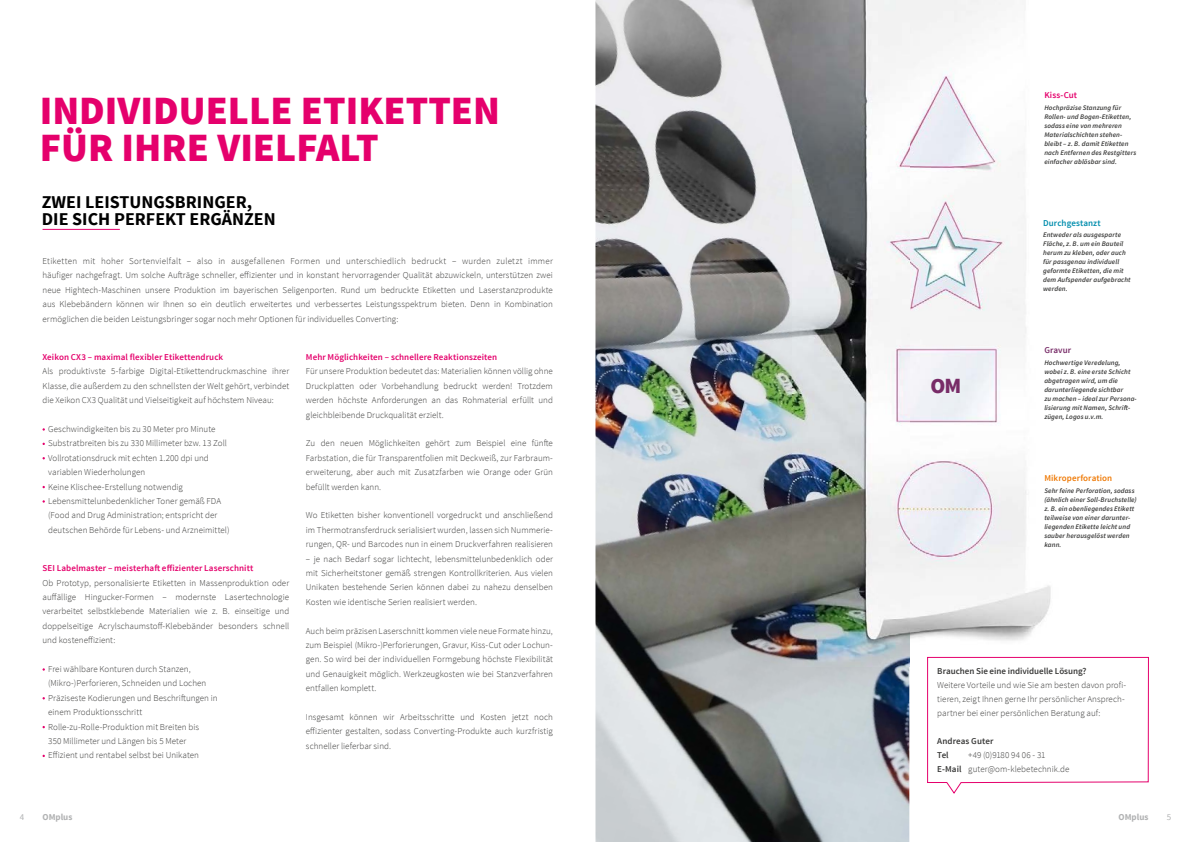
<style>
.page{position:relative;width:1191px;height:842px;background:#fff}
.page>*{position:absolute;margin:0;border:0;box-sizing:border-box;transform-origin:0 0}
.t1{font:900 40px/37px "Source Sans Pro";color:#e5006c}
.t2{font:900 21.6px "Source Sans Pro";color:#782c68}
.t3{font:700 18px/17px "Source Sans Pro";color:#000}
.t4{font:300 9px/14.4px "Source Sans Pro";letter-spacing:.005em;color:#3a3a39;text-align:justify}
.t5{font:600 9px "Source Sans Pro";letter-spacing:.01em;color:#e5006c}
.t6{font:600 9px/14px "Source Sans Pro";color:#3a3a39}
.t7{font:600 9px "Source Sans Pro";letter-spacing:.01em;color:#ef7a06}
.t8{font:600 9px "Source Sans Pro";letter-spacing:.005em;color:#008dad}
.t9{font:700 9px "Source Sans Pro";color:#b1b2b3}
.t10{font:600 9px "Source Sans Pro";letter-spacing:.015em;color:#782c68}
.t11{font:9px "Source Sans Pro";color:#b1b2b3}
.t12{font:italic 600 7px/9px "Source Sans Pro";letter-spacing:.015em;color:#3a3a39}
.s1{font-weight:600}
</style>
<div class="page">
<img style="left:595px;top:0;width:314px;height:842px">
<img style="left:792px;top:0;width:274px;height:666px">
<hr style="left:43px;top:229px;width:77px;height:1px;background:#e5006c">
<svg style="left:927px;top:657px;width:222px;height:137px"></svg>
<h1 class="t1" style="left:40px;top:94px;width:462px">INDIVIDUELLE ETIKETTEN<br>FÜR IHRE VIELFALT</h1>
<h3 class="t3" style="left:42px;top:194px;width:235px">ZWEI LEISTUNGSBRINGER,<br>DIE SICH PERFEKT ERGÄNZEN</h3>
<p class="t4" style="left:43px;top:254px;width:512px">Etiketten mit hoher Sortenvielfalt – also in ausgefallenen Formen und unterschiedlich bedruckt – wurden zuletzt immer häufiger nachgefragt. Um solche Aufträge schneller, effizienter und in konstant hervorragender Qualität abzuwickeln, unterstützen zwei neue Hightech-Maschinen unsere Produktion im bayerischen Seligenporten. Rund um bedruckte Etiketten und Laserstanzprodukte aus Klebebändern können wir Ihnen so ein deutlich erweitertes und verbessertes Leistungsspektrum bieten. Denn in Kombination ermöglichen die beiden Leistungsbringer sogar noch mehr Optionen für individuelles Converting:</p>
<p class="t5" style="left:43px;top:351px;width:182px">Xeikon CX3 – maximal flexibler Etikettendruck</p>
<p class="t4" style="left:43px;top:364px;width:248px">Als produktivste 5-farbige Digital-Etikettendruckmaschine ihrer Klasse, die außerdem zu den schnellsten der Welt gehört, verbindet die Xeikon CX3 Qualität und Vielseitigkeit auf höchstem Niveau:</p>
<p class="t4" style="left:48px;top:422px;width:183px;text-align:left">Geschwindigkeiten bis zu 30 Meter pro Minute Substratbreiten bis zu 330 Millimeter bzw. 13 Zoll Vollrotationsdruck mit echten 1.200 dpi und variablen Wiederholungen<br>Keine Klischee-Erstellung notwendig Lebensmittelunbedenklicher Toner gemäß FDA (Food and Drug Administration; entspricht der deutschen Behörde für Lebens- und Arzneimittel)</p>
<p class="t5" style="left:43px;top:563px;width:212px">SEI Labelmaster – meisterhaft effizienter Laserschnitt</p>
<p class="t4" style="left:43px;top:575px;width:248px">Ob Prototyp, personalisierte Etiketten in Massenproduktion oder auffällige Hingucker-Formen – modernste Lasertechnologie verarbeitet selbstklebende Materialien wie z. B. einseitige und doppelseitige Acrylschaumstoff-Klebebänder besonders schnell und kosteneffizient:</p>
<p class="t4" style="left:48px;top:662px;width:171px;text-align:left">Frei wählbare Konturen durch Stanzen, (Mikro-)Perforieren, Schneiden und Lochen Präziseste Kodierungen und Beschriftungen in einem Produktionsschritt Rolle-zu-Rolle-Produktion mit Breiten bis<br>350 Millimeter und Längen bis 5 Meter Effizient und rentabel selbst bei Unikaten</p>
<p class="t5" style="left:306px;top:351px;width:193px">Mehr Möglichkeiten – schnellere Reaktionszeiten</p>
<p class="t4" style="left:306px;top:364px;width:248px">Für unsere Produktion bedeutet das: Materialien können völlig ohne Druckplatten oder Vorbehandlung bedruckt werden! Trotzdem werden höchste Anforderungen an das Rohmaterial erfüllt und gleichbleibende Druckqualität erzielt.</p>
<p class="t4" style="left:306px;top:436px;width:248px">Zu den neuen Möglichkeiten gehört zum Beispiel eine fünfte Farbstation, die für Transparentfolien mit Deckweiß, zur Farbraum&shy;erweiterung, aber auch mit Zusatzfarben wie Orange oder Grün befüllt werden kann.</p>
<p class="t4" style="left:306px;top:508px;width:248px">Wo Etiketten bisher konventionell vorgedruckt und anschließend im Thermotransferdruck serialisiert wurden, lassen sich Nummerie&shy;rungen, QR- und Barcodes nun in einem Druckverfahren realisieren</p>
<p class="t4" style="left:306px;top:551px;width:249px">– je nach Bedarf sogar lichtecht, lebensmittelunbedenklich oder mit Sicherheitstoner gemäß strengen Kontrollkriterien. Aus vielen Unikaten bestehende Serien können dabei zu nahezu denselben Kosten wie identische Serien realisiert werden.</p>
<p class="t4" style="left:306px;top:623px;width:249px">Auch beim präzisen Laserschnitt kommen viele neue Formate hinzu, zum Beispiel (Mikro-)Perforierungen, Gravur, Kiss-Cut oder Lochun&shy;gen. So wird bei der individuellen Formgebung höchste Flexibilität und Genauigkeit möglich. Werkzeugkosten wie bei Stanzverfahren entfallen komplett.</p>
<p class="t4" style="left:306px;top:710px;width:249px">Insgesamt können wir Arbeitsschritte und Kosten jetzt noch effizienter gestalten, sodass Converting-Produkte auch kurzfristig schneller lieferbar sind.</p>
<p class="t5" style="left:1044px;top:89px;width:34px">Kiss-Cut</p>
<p class="t12" style="left:1044px;top:103px;width:93px">Hochpräzise Stanzung für<br>Rollen- und Bogen-Etiketten, sodass eine von mehreren<br>Materialschichten stehen&shy;bleibt – z. B. damit Etiketten nach Entfernen des Restgitters einfacher ablösbar sind.</p>
<h2 class="t2" style="left:930px;top:371px;width:32px">OM</h2>
<p class="t8" style="left:1043px;top:217px;width:59px">Durchgestanzt</p>
<p class="t12" style="left:1043px;top:231px;width:89px">Entweder als ausgesparte<br>Fläche, z. B. um ein Bauteil herum zu kleben, oder auch für passgenau individuell geformte Etiketten, die mit dem Aufspender aufgebracht werden.</p>
<p class="t10" style="left:1044px;top:344px;width:28px">Gravur</p>
<p class="t12" style="left:1044px;top:358px;width:94px">Hochwertige Veredelung, wobei z. B. eine erste Schicht abgetragen wird, um die darunterliegende sichtbar<br>zu machen – ideal zur Persona&shy;lisierung mit Namen, Schrift&shy;zügen, Logos u.v.m.</p>
<p class="t7" style="left:1044px;top:472px;width:69px">Mikroperforation</p>
<p class="t12" style="left:1044px;top:486px;width:94px">Sehr feine Perforation, sodass (ähnlich einer Soll-Bruchstelle) z. B. ein obenliegendes Etikett teilweise von einer darunter&shy;liegenden Etikette leicht und sauber herausgelöst werden kann.</p>
<p class="t6" style="left:937px;top:664px;width:151px">Brauchen Sie eine individuelle Lösung?</p>
<p class="t4" style="left:937px;top:678px;width:190px;line-height:14px;text-align:left">Weitere Vorteile und wie Sie am besten davon profi&shy;tieren, zeigt Ihnen gerne Ihr persönlicher Ansprech&shy;partner bei einer persönlichen Beratung auf:</p>
<p class="t6" style="left:937px;top:734px;width:58px">Andreas Guter<br>Tel</p>
<p class="t4" style="left:937px;top:748px;width:134px;line-height:14px;text-indent:31px">+49 (0)9180 94 06 - 31<br><span class="s1">E-Mail</span> guter@om-klebetechnik.de</p>
<p class="t11" style="left:20px;top:811px;width:6px">4</p>
<p class="t9" style="left:43px;top:811px;width:31px">OMplus</p>
<p class="t9" style="left:1118px;top:811px;width:31px">OMplus</p>
<p class="t11" style="left:1166px;top:811px;width:6px">5</p>
</div>
